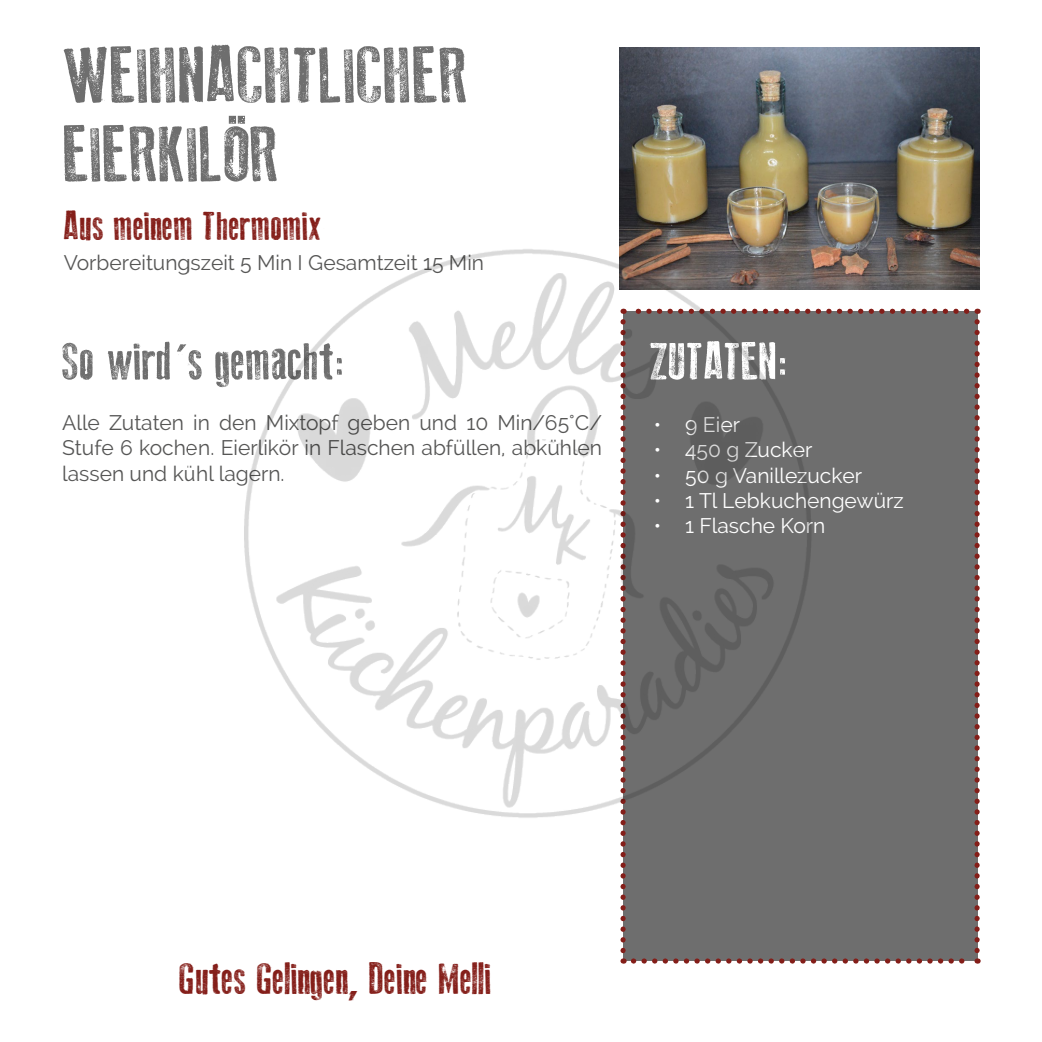
<style>
.page{position:relative;width:1042px;height:1042px;background:#fff}
.page>*{position:absolute;margin:0;border:0;box-sizing:border-box;transform-origin:0 0}
.t1{font:78.75px/78.8px "Old Press";color:#6e6e6e}
.t2{font:52.5px "Old Press";color:#6e6e6e}
.t3{font:52.5px "Old Press";color:#fff}
.t4{font:43.75px "Old Press";color:#841e19}
.t5{font:40.25px "Old Press";color:#841e19}
.t6{font:21px/25.2px "Raleway";color:#565655;text-align:justify}
.t7{font:21px "Raleway";color:#fff}
</style>
<div class="page">
<img style="left:619px;top:48px;width:360px;height:241px">
<div style="left:623px;top:311px;width:354px;height:650px;background:#6e6e6e"></div>
<svg style="left:620px;top:824px;width:6px;height:139px"></svg>
<svg style="left:633px;top:958px;width:345px;height:5px"></svg>
<svg style="left:974px;top:309px;width:5px;height:641px"></svg>
<svg style="left:858px;top:309px;width:108px;height:5px"></svg>
<img style="left:244px;top:218px;width:610px;height:606px">
<h1 class="t1" style="left:64px;top:36px;width:406px">WEIHNACHTLICHER<br>EIERKILÖR</h1>
<h3 class="t5" style="left:64px;top:203px;width:260px">Aus meinem Thermomix</h3>
<p class="t6" style="left:64px;top:250px;width:422px">Vorbereitungszeit 5 Min I Gesamtzeit 15 Min</p>
<h2 class="t2" style="left:62px;top:332px;width:284px">So wird´s gemacht:</h2>
<p class="t6" style="left:62px;top:410px;width:541px">Alle Zutaten in den Mixtopf geben und 10 Min/65°C/ Stufe 6 kochen. Eierlikör in Flaschen abfüllen, abkühlen lassen und kühl lagern.</p>
<h2 class="t3" style="left:650px;top:332px;width:140px">ZUTATEN:</h2>
<p class="t7" style="left:654px;top:412px;width:88px">• 9 Eier</p>
<p class="t7" style="left:654px;top:438px;width:160px">• 450 g Zucker</p>
<p class="t7" style="left:654px;top:463px;width:210px">• 50 g Vanillezucker</p>
<p class="t7" style="left:654px;top:488px;width:252px">• 1 Tl Lebkuchengewürz</p>
<p class="t7" style="left:654px;top:513px;width:173px">• 1 Flasche Korn</p>
<h3 class="t4" style="left:179px;top:954px;width:314px">Gutes Gelingen, Deine Melli</h3>
</div>
